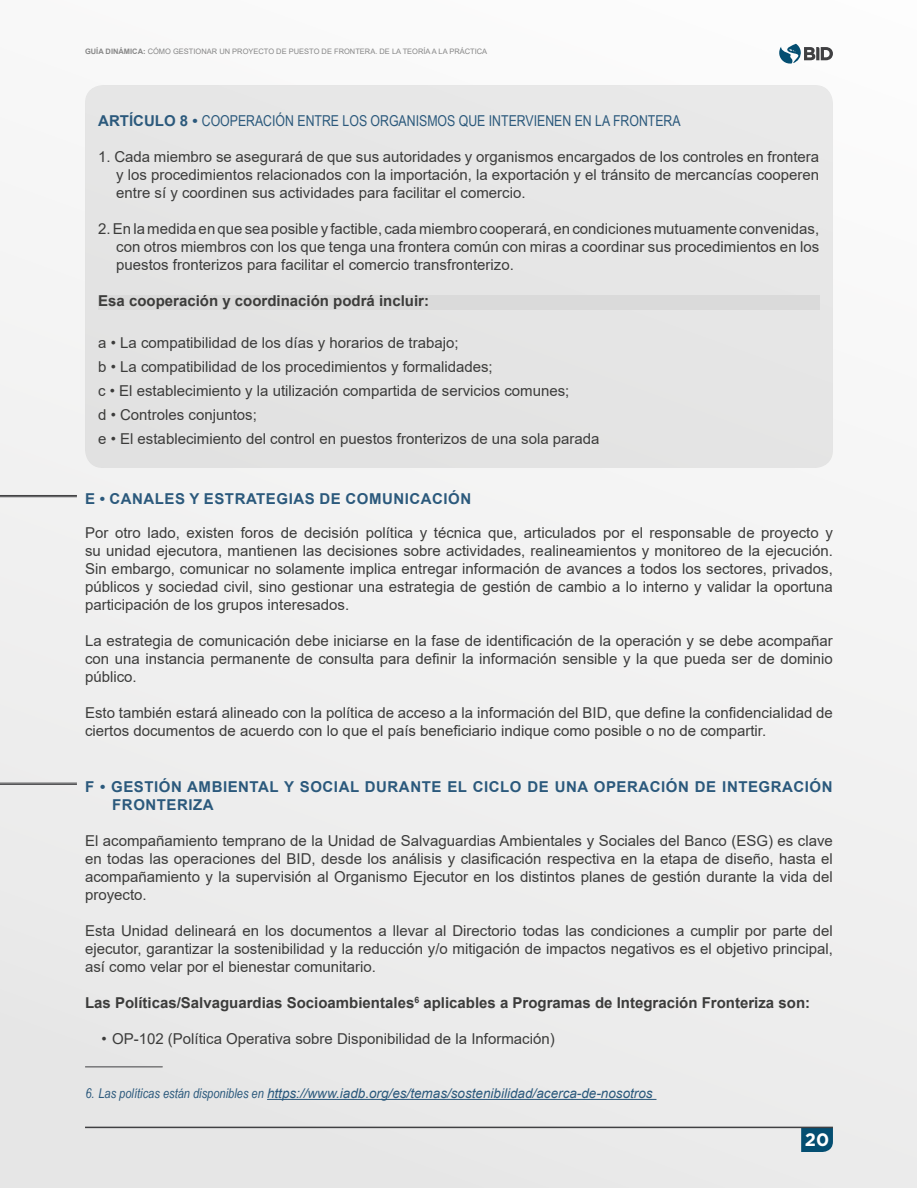
<style>
.page{position:relative;width:918px;height:1188px;background:#fff}
.page>*{position:absolute;margin:0;border:0;box-sizing:border-box;transform-origin:0 0}
.t1{font:700 18px "Gotham";color:#fff}
.t2{font:15px/18px "Arial";color:#3c3c3b;text-align:justify}
.t3{font:700 15px "Arial";color:#3c3c3b}
.t4{font:700 15px/18px "Arial";letter-spacing:.035em;color:#2b597c}
.t5{font:15px "Arial Narrow";color:#2b597c}
.t6{font:italic 13.5px "Arial";color:#2b597c}
.t7{font:7.5px "Arial";color:#878787}
.s1{font-weight:700}
.s2{font-family:"Arial";font-weight:700}
.s3{font-family:"Arial Narrow"}
</style>
<div class="page">
<div style="left:0;top:0;width:916px;height:1188px;background:#efefef"></div>
<svg style="left:801px;top:1128px;width:32px;height:24px"></svg>
<hr style="left:85px;top:1127px;width:748px;height:1px;background:#404042">
<svg style="left:779px;top:44px;width:54px;height:20px"></svg>
<div style="left:85px;top:85px;width:748px;height:383px;background:#e5e5e5;border-radius:18px"></div>
<div style="left:98px;top:295px;width:721px;height:14px;background:#dadada"></div>
<hr style="left:267px;top:1099px;width:389px;height:1px;background:#2b597c">
<hr style="left:85px;top:1066px;width:77px;height:1px;background:#404042">
<hr style="left:0;top:495px;width:77px;height:1px;background:#404042">
<hr style="left:0;top:496px;width:77px;height:1px;background:#404042">
<hr style="left:0;top:783px;width:77px;height:1px;background:#404042">
<hr style="left:0;top:784px;width:77px;height:1px;background:#404042">
<p class="t7" style="left:85px;top:46px;width:404px"><span class="s1">GUÍA DINÁMICA:</span> CÓMO GESTIONAR UN PROYECTO DE PUESTO DE FRONTERA. DE LA TEORÍA A LA PRÁCTICA</p>
<p class="t5" style="left:98px;top:110px;width:584px"><span class="s2">ARTÍCULO 8 •</span> COOPERACIÓN ENTRE LOS ORGANISMOS QUE INTERVIENEN EN LA FRONTERA</p>
<p class="t2" style="left:116px;top:148px;width:705px;text-indent:-18px">1. Cada miembro se asegurará de que sus autoridades y organismos encargados de los controles en frontera y los procedimientos relacionados con la importación, la exportación y el tránsito de mercancías cooperen entre sí y coordinen sus actividades para facilitar el comercio.</p>
<p class="t2" style="left:116px;top:220px;width:705px;text-indent:-18px">2. En la medida en que sea posible y factible, cada miembro cooperará, en condiciones mutuamente convenidas, con otros miembros con los que tenga una frontera común con miras a coordinar sus procedimientos en los puestos fronterizos para facilitar el comercio transfronterizo.</p>
<p class="t3" style="left:98px;top:290px;width:332px">Esa cooperación y coordinación podrá incluir:</p>
<p class="t2" style="left:98px;top:331px;width:503px;line-height:24px;text-align:left">a • La compatibilidad de los días y horarios de trabajo;<br>b • La compatibilidad de los procedimientos y formalidades;<br>c • El establecimiento y la utilización compartida de servicios comunes;<br>d • Controles conjuntos;<br>e • El establecimiento del control en puestos fronterizos de una sola parada</p>
<p class="t4" style="left:85px;top:490px;width:387px">E • CANALES Y ESTRATEGIAS DE COMUNICACIÓN</p>
<p class="t2" style="left:85px;top:523px;width:749px">Por otro lado, existen foros de decisión política y técnica que, articulados por el responsable de proyecto y su unidad ejecutora, mantienen las decisiones sobre actividades, realineamientos y monitoreo de la ejecución.<br>Sin embargo, comunicar no solamente implica entregar información de avances a todos los sectores, privados, públicos y sociedad civil, sino gestionar una estrategia de gestión de cambio a lo interno y validar la oportuna participación de los grupos interesados.</p>
<p class="t2" style="left:85px;top:631px;width:749px">La estrategia de comunicación debe iniciarse en la fase de identificación de la operación y se debe acompañar con una instancia permanente de consulta para definir la información sensible y la que pueda ser de dominio público.</p>
<p class="t2" style="left:85px;top:703px;width:749px">Esto también estará alineado con la política de acceso a la información del BID, que define la confidencialidad de ciertos documentos de acuerdo con lo que el país beneficiario indique como posible o no de compartir.</p>
<p class="t4" style="left:112px;top:778px;width:722px;text-indent:-27px">F • GESTIÓN AMBIENTAL Y SOCIAL DURANTE EL CICLO DE UNA OPERACIÓN DE INTEGRACIÓN<br>FRONTERIZA</p>
<p class="t2" style="left:85px;top:832px;width:749px">El acompañamiento temprano de la Unidad de Salvaguardias Ambientales y Sociales del Banco (ESG) es clave en todas las operaciones del BID, desde los análisis y clasificación respectiva en la etapa de diseño, hasta el acompañamiento y la supervisión al Organismo Ejecutor en los distintos planes de gestión durante la vida del proyecto.</p>
<p class="t2" style="left:85px;top:922px;width:749px">Esta Unidad delineará en los documentos a llevar al Directorio todas las condiciones a cumplir por parte del ejecutor, garantizar la sostenibilidad y la reducción y/o mitigación de impactos negativos es el objetivo principal, así como velar por el bienestar comunitario.</p>
<p class="t3" style="left:85px;top:992px;width:727px">Las Políticas/Salvaguardias Socioambientales<sup>6</sup> aplicables a Programas de Integración Fronteriza son:</p>
<p class="t2" style="left:102px;top:1030px;width:455px">• OP-102 (Política Operativa sobre Disponibilidad de la Información)</p>
<p class="t6" style="left:85px;top:1085px;width:569px"><span class="s3">6. Las políticas están disponibles en</span> https://www.iadb.org/es/temas/sostenibilidad/acerca-de-nosotros</p>
<p class="t1" style="left:805px;top:1128px;width:26px">20</p>
</div>
